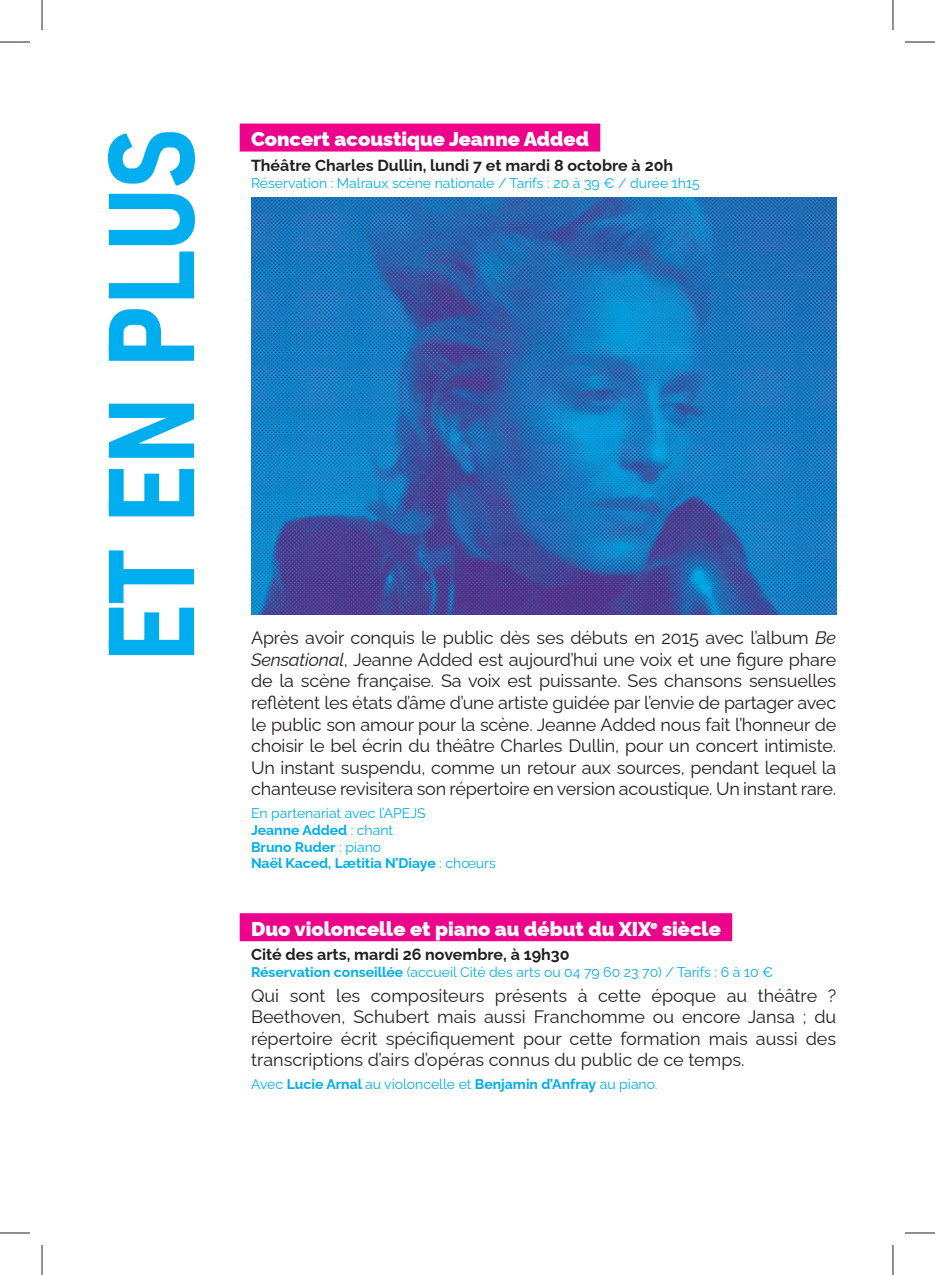
<style>
.page{position:relative;width:935px;height:1275px;background:#fff}
.page>*{position:absolute;margin:0;border:0;box-sizing:border-box;transform-origin:0 0}
.t1{font:700 semi-condensed 120px "Bahnschrift";letter-spacing:-.01em;color:#00aeef}
.t2{font:900 20px "Raleway";color:#fff}
.t3{font:18px/21.6px "Raleway";letter-spacing:-.01em;color:#231f20;text-align:justify}
.t4{font:700 16px "Raleway";color:#231f20}
.t5{font:14px "Raleway";color:#00aeef}
.t6{font:700 14px/16.8px "Raleway";color:#00aeef}
.s1{font-style:italic}
.s2{font-weight:400}
.s3{font-weight:700}
</style>
<div class="page">
<img style="left:251px;top:198px;width:585px;height:416px">
<div style="left:240px;top:124px;width:360px;height:28px;background:#ed028c"></div>
<div style="left:240px;top:913px;width:492px;height:28px;background:#ed028c"></div>
<hr style="left:0;top:42px;width:30px;height:1px;background:#231f20">
<hr style="left:904px;top:42px;width:30px;height:1px;background:#231f20">
<hr style="left:0;top:1232px;width:30px;height:1px;background:#231f20">
<hr style="left:904px;top:1232px;width:30px;height:1px;background:#231f20">
<hr style="left:42px;top:0;width:1px;height:30px;background:#231f20">
<hr style="left:42px;top:1245px;width:1px;height:30px;background:#231f20">
<hr style="left:892px;top:0;width:1px;height:30px;background:#231f20">
<hr style="left:892px;top:1245px;width:1px;height:30px;background:#231f20">
<h1 class="t1" style="left:75px;top:662px;width:537px;rotate:-90deg">ET EN PLUS</h1>
<p class="t2" style="left:251px;top:127px;width:339px">Concert acoustique Jeanne Added</p>
<p class="t4" style="left:251px;top:156px;width:423px">Théâtre Charles Dullin, lundi 7 et mardi 8 octobre à 20h</p>
<p class="t5" style="left:251px;top:174px;width:450px">Réservation : Malraux scène nationale / Tarifs : 20 à 39 € / durée 1h15</p>
<p class="t3" style="left:251px;top:627px;width:586px">Après avoir conquis le public dès ses débuts en 2015 avec l’album <span class="s1">Be Sensational</span>, Jeanne Added est aujourd’hui une voix et une figure phare de la scène française. Sa voix est puissante. Ses chansons sensuelles reflètent les états d’âme d’une artiste guidée par l’envie de partager avec le public son amour pour la scène. Jeanne Added nous fait l’honneur de choisir le bel écrin du théâtre Charles Dullin, pour un concert intimiste.<br>Un instant suspendu, comme un retour aux sources, pendant lequel la chanteuse revisitera son répertoire en version acoustique. Un instant rare.</p>
<p class="t6" style="left:251px;top:804px;width:246px"><span class="s2">En partenariat avec l’APEJS<br></span>Jeanne Added <span class="s2">: chant<br></span>Bruno Ruder <span class="s2">: piano<br></span>Naël Kaced, Lætitia N’Diaye <span class="s2">: chœurs</span></p>
<p class="t2" style="left:251px;top:916px;width:471px">Duo violoncelle et piano au début du XIX<sup>e</sup> siècle</p>
<p class="t4" style="left:251px;top:945px;width:320px">Cité des arts, mardi 26 novembre, à 19h30</p>
<p class="t5" style="left:251px;top:964px;width:524px"><span class="s3">Réservation conseillée</span> (accueil Cité des arts ou 04 79 60 23 70) / Tarifs : 6 à 10 €</p>
<p class="t3" style="left:251px;top:984px;width:586px">Qui sont les compositeurs présents à cette époque au théâtre ?<br>Beethoven, Schubert mais aussi Franchomme ou encore Jansa ; du répertoire écrit spécifiquement pour cette formation mais aussi des transcriptions d’airs d’opéras connus du public de ce temps.</p>
<p class="t5" style="left:251px;top:1075px;width:408px">Avec <span class="s3">Lucie Arnal</span> au violoncelle et <span class="s3">Benjamin d’Anfray</span> au piano.</p>
</div>
